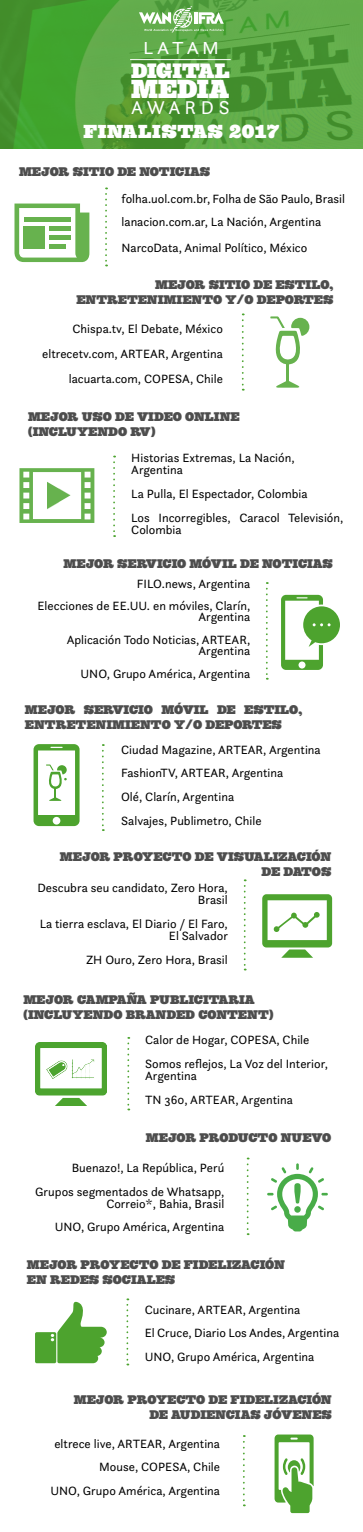
<style>
.page{position:relative;width:363px;height:1532px;background:#fff}
.page>*{position:absolute;margin:0;border:0;box-sizing:border-box;transform-origin:0 0}
.t1{font:700 25.94px "Hernandez";color:#fff}
.t2{font:700 20.75px "Hernandez";letter-spacing:-.015em;color:#fff}
.t3{font:19.31px "Questa Sans";color:#fff}
.t4{font:700 18.75px "Hernandez";letter-spacing:.03em;color:#fff}
.t5{font:18.12px "Questa Sans";letter-spacing:.16em;color:#fff;scale:1.08 1}
.t6{font:12.5px/12.5px "Questa Sans";color:#000;text-align:right}
.t7{font:700 12.5px/15px "Hernandez";color:#4d4d4d}
</style>
<div class="page">
<svg style="left:0;top:0;width:362px;height:149px;background:#51a03a"></svg>
<hr style="left:130px;top:59px;width:100px;height:1px;background:#fff">
<svg style="left:14px;top:203px;width:75px;height:59px"></svg>
<hr style="left:24px;top:217px;width:47px;height:4px;background:#67b24e">
<hr style="left:50px;top:244px;width:16px;height:4px;background:#67b24e">
<hr style="left:50px;top:235px;width:21px;height:4px;background:#67b24e">
<hr style="left:50px;top:226px;width:21px;height:4px;background:#67b24e">
<div style="left:24px;top:226px;width:21px;height:22px;background:#67b24e"></div>
<svg style="left:105px;top:187px;width:2px;height:79px"></svg>
<svg style="left:241px;top:313px;width:2px;height:77px"></svg>
<svg style="left:276px;top:381px;width:23px;height:7px"></svg>
<hr style="left:286px;top:360px;width:2px;height:24px;background:#67b24e">
<svg style="left:270px;top:316px;width:39px;height:49px"></svg>
<svg style="left:113px;top:455px;width:2px;height:82px"></svg>
<svg style="left:19px;top:468px;width:75px;height:55px"></svg>
<svg style="left:266px;top:582px;width:1px;height:97px"></svg>
<svg style="left:281px;top:595px;width:59px;height:75px"></svg>
<svg style="left:33px;top:744px;width:46px;height:82px"></svg>
<svg style="left:102px;top:744px;width:2px;height:87px"></svg>
<svg style="left:243px;top:879px;width:2px;height:91px"></svg>
<svg style="left:262px;top:894px;width:70px;height:63px"></svg>
<svg style="left:246px;top:1157px;width:2px;height:78px"></svg>
<svg style="left:267px;top:1163px;width:60px;height:68px"></svg>
<svg style="left:126px;top:1298px;width:2px;height:67px"></svg>
<svg style="left:127px;top:1037px;width:2px;height:73px"></svg>
<svg style="left:35px;top:1301px;width:72px;height:62px"></svg>
<img style="left:36px;top:1042px;width:70px;height:63px">
<svg style="left:274px;top:1434px;width:39px;height:78px"></svg>
<svg style="left:243px;top:1435px;width:2px;height:71px"></svg>
<svg style="left:139px;top:6px;width:85px;height:27px"></svg>
<p class="t5" style="left:143px;top:37px;width:72px">LATAM</p>
<p class="t2" style="left:131px;top:58px;width:100px">DIGITAL</p>
<p class="t1" style="left:131px;top:73px;width:100px">MEDIA</p>
<p class="t3" style="left:131px;top:95px;width:100px">A W A R D S</p>
<p class="t4" style="left:83px;top:120px;width:197px">FINALISTAS 2017</p>
<p class="t7" style="left:19px;top:164px;width:192px">MEJOR SITIO DE NOTICIAS</p>
<p class="t6" style="left:121px;top:192px;width:225px">folha.uol.com.br, Folha de São Paulo, Brasil</p>
<p class="t6" style="left:121px;top:216px;width:201px">lanacion.com.ar, La Nación, Argentina</p>
<p class="t6" style="left:121px;top:241px;width:187px">NarcoData, Animal Político, México</p>
<p class="t7" style="left:155px;top:278px;width:180px">MEJOR SITIO DE ESTILO,</p>
<p class="t7" style="left:76px;top:293px;width:258px">ENTRETENIMIENTO Y/O DEPORTES</p>
<p class="t6" style="left:72px;top:322px;width:152px">Chispa.tv, El Debate, México</p>
<p class="t6" style="left:42px;top:347px;width:182px">eltrecetv.com, ARTEAR, Argentina</p>
<p class="t6" style="left:69px;top:372px;width:155px">lacuarta.com, COPESA, Chile</p>
<p class="t7" style="left:28px;top:410px;width:213px">MEJOR USO DE VIDEO ONLINE</p>
<p class="t7" style="left:28px;top:425px;width:129px">(INCLUYENDO RV)</p>
<p class="t6" style="left:131px;top:451px;width:165px">Historias Extremas, La Nación,</p>
<p class="t6" style="left:131px;top:463px;width:53px">Argentina</p>
<p class="t6" style="left:131px;top:487px;width:178px">La Pulla, El Espectador, Colombia</p>
<p class="t6" style="left:131px;top:511px;width:213px;text-align:left">Los Incorregibles, Caracol Televisión,<br>Colombia</p>
<p class="t7" style="left:64px;top:557px;width:270px">MEJOR SERVICIO MÓVIL DE NOTICIAS</p>
<p class="t6" style="left:137px;top:576px;width:115px">FILO.news, Argentina</p>
<p class="t6" style="left:38px;top:600px;width:214px;line-height:11.2px">Elecciones de EE.UU. en móviles, Clarín,<br>Argentina</p>
<p class="t6" style="left:67px;top:633px;width:185px">Aplicación Todo Noticias, ARTEAR,</p>
<p class="t6" style="left:198px;top:644px;width:53px">Argentina</p>
<p class="t6" style="left:80px;top:667px;width:171px">UNO, Grupo América, Argentina</p>
<p class="t7" style="left:25px;top:702px;width:278px">MEJOR SERVICIO MÓVIL DE ESTILO,<br>ENTRETENIMIENTO Y/O DEPORTES</p>
<p class="t6" style="left:121px;top:742px;width:201px">Ciudad Magazine, ARTEAR, Argentina</p>
<p class="t6" style="left:121px;top:766px;width:163px">FashionTV, ARTEAR, Argentina</p>
<p class="t6" style="left:121px;top:790px;width:114px">Olé, Clarín, Argentina</p>
<p class="t6" style="left:121px;top:814px;width:142px">Salvajes, Publimetro, Chile</p>
<p class="t7" style="left:60px;top:850px;width:273px;text-align:right">MEJOR PROYECTO DE VISUALIZACIÓN<br>DE DATOS</p>
<p class="t6" style="left:37px;top:881px;width:192px">Descubra seu candidato, Zero Hora,</p>
<p class="t6" style="left:198px;top:893px;width:31px">Brasil</p>
<p class="t6" style="left:40px;top:917px;width:189px">La tierra esclava, El Diario / El Faro,</p>
<p class="t6" style="left:169px;top:929px;width:60px">El Salvador</p>
<p class="t6" style="left:86px;top:952px;width:143px">ZH Ouro, Zero Hora, Brasil</p>
<p class="t7" style="left:23px;top:992px;width:233px">MEJOR CAMPAÑA PUBLICITARIA</p>
<p class="t7" style="left:23px;top:1007px;width:251px">(INCLUYENDO BRANDED CONTENT)</p>
<p class="t6" style="left:145px;top:1033px;width:166px">Calor de Hogar, COPESA, Chile</p>
<p class="t6" style="left:145px;top:1057px;width:184px">Somos reflejos, La Voz del Interior,</p>
<p class="t6" style="left:145px;top:1069px;width:53px">Argentina</p>
<p class="t6" style="left:145px;top:1092px;width:149px">TN 360, ARTEAR, Argentina</p>
<p class="t7" style="left:146px;top:1130px;width:187px">MEJOR PRODUCTO NUEVO</p>
<p class="t6" style="left:72px;top:1161px;width:154px">Buenazo!, La República, Perú</p>
<p class="t6" style="left:35px;top:1185px;width:190px;line-height:11.9px">Grupos segmentados de Whatsapp,<br>Correio*, Bahia, Brasil</p>
<p class="t6" style="left:55px;top:1220px;width:171px">UNO, Grupo América, Argentina</p>
<p class="t7" style="left:27px;top:1257px;width:259px">MEJOR PROYECTO DE FIDELIZACIÓN</p>
<p class="t7" style="left:27px;top:1272px;width:150px">EN REDES SOCIALES</p>
<p class="t6" style="left:145px;top:1302px;width:157px">Cucinare, ARTEAR, Argentina</p>
<p class="t6" style="left:145px;top:1326px;width:196px">El Cruce, Diario Los Andes, Argentina</p>
<p class="t6" style="left:145px;top:1350px;width:171px">UNO, Grupo América, Argentina</p>
<p class="t7" style="left:74px;top:1393px;width:259px">MEJOR PROYECTO DE FIDELIZACIÓN</p>
<p class="t7" style="left:149px;top:1408px;width:184px">DE AUDIENCIAS JÓVENES</p>
<p class="t6" style="left:54px;top:1436px;width:167px">eltrece live, ARTEAR, Argentina</p>
<p class="t6" style="left:99px;top:1460px;width:122px">Mouse, COPESA, Chile</p>
<p class="t6" style="left:50px;top:1484px;width:171px">UNO, Grupo América, Argentina</p>
</div>
